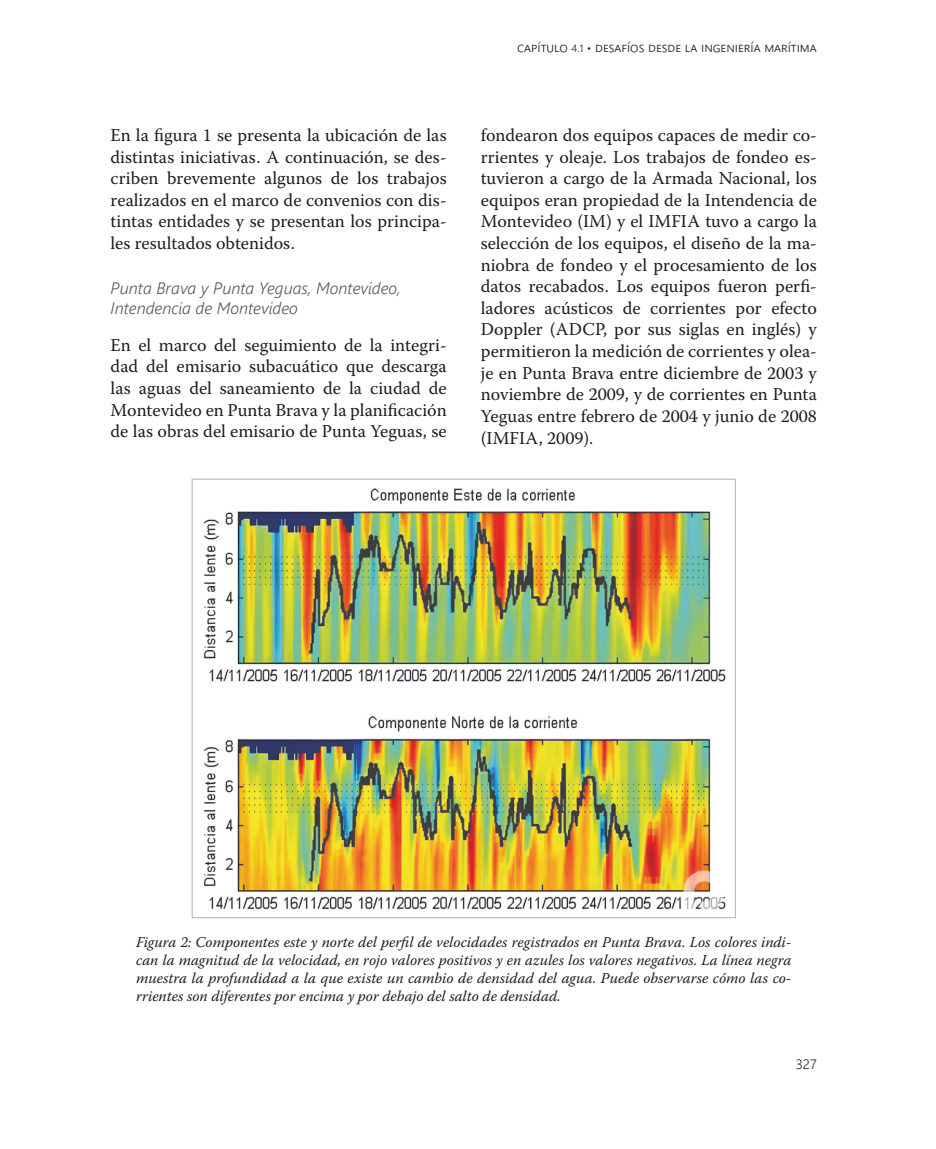
<style>
.page{position:relative;width:936px;height:1149px;background:#fff}
.page>*{position:absolute;margin:0;border:0;box-sizing:border-box;transform-origin:0 0}
.t1{font:18px/21.6px "Warnock Pro";color:#1d1d1b;text-align:justify}
.A-Tít4{font:italic 300 16.5px/19.8px "Segoe UI";color:#575756}
.A-TítFig{font:italic 15px/18px "Warnock Pro";color:#1d1d1b;text-align:justify}
.t2{font:300 13.5px "Segoe UI";color:#1d1d1b}
.s1{font-size:10.5px}
</style>
<div class="page">
<img style="left:203px;top:488px;width:523px;height:422px">
<p class="t1" style="left:111px;top:124px;width:337px">En la figura 1 se presenta la ubicación de las distintas iniciativas. A continuación, se des&shy;criben brevemente algunos de los trabajos realizados en el marco de convenios con dis&shy;tintas entidades y se presentan los principa&shy;les resultados obtenidos.</p>
<p class="A-Tít4" style="left:111px;top:276px;width:292px">Punta Brava y Punta Yeguas, Montevideo,<br>Intendencia de Montevideo</p>
<p class="t1" style="left:111px;top:333px;width:337px">En el marco del seguimiento de la integri&shy;dad del emisario subacuático que descarga las aguas del saneamiento de la ciudad de Montevideo en Punta Brava y la planificación de las obras del emisario de Punta Yeguas, se</p>
<p class="t2" style="left:517px;top:35px;width:301px">capítulo <span class="s1">4.1 •</span> desafíos desde la ingeniería marítima</p>
<p class="t1" style="left:480px;top:124px;width:337px">fondearon dos equipos capaces de medir co&shy;rrientes y oleaje. Los trabajos de fondeo es&shy;tuvieron a cargo de la Armada Nacional, los equipos eran propiedad de la Intendencia de Montevideo (IM) y el IMFIA tuvo a cargo la selección de los equipos, el diseño de la ma&shy;niobra de fondeo y el procesamiento de los datos recabados. Los equipos fueron perfi&shy;ladores acústicos de corrientes por efecto Doppler (ADCP, por sus siglas en inglés) y permitieron la medición de corrientes y olea&shy;je en Punta Brava entre diciembre de 2003 y noviembre de 2009, y de corrientes en Punta Yeguas entre febrero de 2004 y junio de 2008 (IMFIA, 2009).</p>
<p class="A-TítFig" style="left:136px;top:932px;width:656px">Figura 2: Componentes este y norte del perfil de velocidades registrados en Punta Brava. Los colores indi&shy;can la magnitud de la velocidad, en rojo valores positivos y en azules los valores negativos. La línea negra muestra la profundidad a la que existe un cambio de densidad del agua. Puede observarse cómo las co&shy;rrientes son diferentes por encima y por debajo del salto de densidad.</p>
<p class="t2" style="left:795px;top:1051px;width:23px">327</p>
</div>
